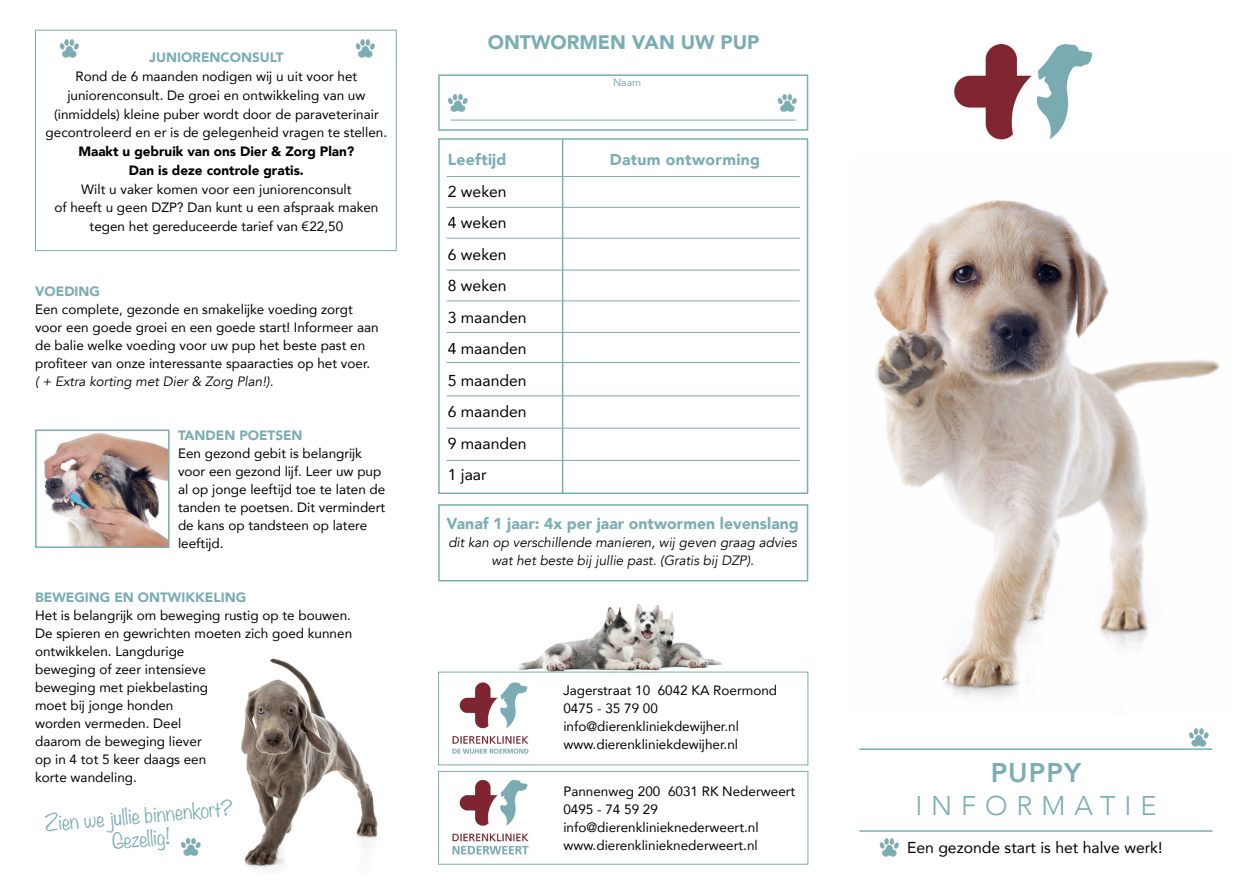
<style>
.page{position:relative;width:1255px;height:893px;background:#fff}
.page>*{position:absolute;margin:0;border:0;box-sizing:border-box;transform-origin:0 0}
.t1{font:300 27px "Avenir";letter-spacing:.33em;color:#7aadb4}
.t2{font:800 27px "Avenir";letter-spacing:.04em;color:#7aadb4}
.t3{font:900 19.5px "Avenir";color:#7aadb4}
.t4{font:300 19.35px/23.2px "Noteworthy";color:#7aadb4;text-align:center}
.t5{font:15.75px/31.5px "Avenir";color:#000}
.t6{font:900 15.75px "Avenir";color:#7aadb4}
.t7{font:900 15.75px "Avenir";letter-spacing:.02em;color:#7aadb4}
.t8{font:13.5px/18px "Avenir";color:#000}
.t9{font:italic 13.5px/18px "Avenir";color:#000;text-align:center}
.t10{font:900 13.5px "Avenir";color:#7aadb4}
.t11{font:900 13.5px/18.8px "Avenir";color:#000;text-align:center}
.t12{font:10.5px "Avenir";color:#7aadb4}
</style>
<div class="page">
<img style="left:510px;top:604px;width:222px;height:68px">
<div style="left:438px;top:672px;width:370px;height:93px;border:1px solid #7aadb4"></div>
<div style="left:35px;top:30px;width:361px;height:221px;background:#fff;border:1px solid #7aadb4"></div>
<div style="left:438px;top:771px;width:370px;height:94px;border:1px solid #7aadb4"></div>
<img style="left:873px;top:200px;width:347px;height:499px">
<hr style="left:859px;top:830px;width:353px;height:2px;background:#7aadb4">
<hr style="left:859px;top:748px;width:353px;height:2px;background:#7aadb4">
<img style="left:954px;top:45px;width:139px;height:95px">
<img style="left:452px;top:682px;width:77px;height:72px">
<img style="left:452px;top:779px;width:77px;height:76px">
<div style="left:438px;top:138px;width:370px;height:356px;border:2px solid #7aadb4"></div>
<div style="left:438px;top:504px;width:370px;height:77px;border:2px solid #7aadb4"></div>
<hr style="left:562px;top:138px;width:1px;height:356px;background:#7aadb4">
<hr style="left:446px;top:176px;width:353px;height:1px;background:#7aadb4">
<hr style="left:446px;top:207px;width:353px;height:1px;background:#7aadb4">
<hr style="left:446px;top:238px;width:353px;height:1px;background:#7aadb4">
<hr style="left:446px;top:270px;width:353px;height:1px;background:#7aadb4">
<hr style="left:446px;top:395px;width:353px;height:1px;background:#7aadb4">
<hr style="left:446px;top:428px;width:353px;height:1px;background:#7aadb4">
<hr style="left:446px;top:460px;width:353px;height:1px;background:#7aadb4">
<hr style="left:446px;top:301px;width:353px;height:1px;background:#7aadb4">
<hr style="left:446px;top:332px;width:353px;height:1px;background:#7aadb4">
<hr style="left:446px;top:362px;width:353px;height:1px;background:#7aadb4">
<div style="left:438px;top:74px;width:370px;height:57px;border:2px solid #7aadb4"></div>
<img style="left:879px;top:838px;width:20px;height:19px">
<img style="left:1182px;top:728px;width:31px;height:22px">
<img style="left:771px;top:94px;width:26px;height:26px">
<img style="left:448px;top:94px;width:24px;height:26px">
<img style="left:59px;top:39px;width:20px;height:19px">
<img style="left:355px;top:39px;width:20px;height:19px">
<img style="left:181px;top:838px;width:20px;height:18px">
<hr style="left:451px;top:120px;width:344px;height:1px;background:#7aadb4">
<img style="left:44px;top:433px;width:122px;height:112px">
<div style="left:35px;top:429px;width:134px;height:119px;border:2px solid #7aadb4"></div>
<img style="left:241px;top:658px;width:137px;height:211px">
<p class="t10" style="left:149px;top:46px;width:136px">JUNIORENCONSULT</p>
<p class="t8" style="left:46px;top:67px;width:343px;line-height:18.8px;text-align:center">Rond de 6 maanden nodigen wij u uit voor het juniorenconsult. De groei en ontwikkeling van uw (inmiddels) kleine puber wordt door de paraveterinair gecontroleerd en er is de gelegenheid vragen te stellen.</p>
<p class="t11" style="left:78px;top:142px;width:277px">Maakt u gebruik van ons Dier &amp; Zorg Plan?<br>Dan is deze controle gratis.</p>
<p class="t8" style="left:54px;top:179px;width:325px;line-height:18.8px;text-align:center">Wilt u vaker komen voor een juniorenconsult<br>of heeft u geen DZP? Dan kunt u een afspraak maken tegen het gereduceerde tarief van €22,50</p>
<p class="t10" style="left:35px;top:279px;width:66px">VOEDING</p>
<p class="t8" style="left:35px;top:299px;width:345px">Een complete, gezonde en smakelijke voeding zorgt voor een goede groei en een goede start! Informeer aan de balie welke voeding voor uw pup het beste past en profiteer van onze interessante spaaracties op het voer.</p>
<p class="t9" style="left:35px;top:372px;width:240px">( + Extra korting met Dier &amp; Zorg Plan!).</p>
<p class="t10" style="left:178px;top:423px;width:126px">TANDEN POETSEN</p>
<p class="t8" style="left:178px;top:443px;width:209px">Een gezond gebit is belangrijk voor een gezond lijf. Leer uw pup al op jonge leeftijd toe te laten de tanden te poetsen. Dit vermindert de kans op tandsteen op latere leeftijd.</p>
<p class="t10" style="left:35px;top:585px;width:212px">BEWEGING EN ONTWIKKELING</p>
<p class="t8" style="left:35px;top:605px;width:318px">Het is belangrijk om beweging rustig op te bouwen.<br>De spieren en gewrichten moeten zich goed kunnen ontwikkelen. Langdurige<br>beweging of zeer intensieve<br>beweging met piekbelasting<br>moet bij jonge honden<br>worden vermeden. Deel<br>daarom de beweging liever<br>op in 4 tot 5 keer daags een<br>korte wandeling.</p>
<h3 class="t4" style="left:44px;top:812px;width:190px;rotate:-5deg">Zien we jullie binnenkort?<br>Gezellig!</h3>
<h2 class="t3" style="left:488px;top:26px;width:273px">ONTWORMEN VAN UW PUP</h2>
<p class="t12" style="left:613px;top:74px;width:30px">Naam</p>
<p class="t6" style="left:448px;top:146px;width:60px">Leeftijd</p>
<p class="t7" style="left:610px;top:146px;width:152px">Datum ontworming</p>
<p class="t5" style="left:448px;top:175px;width:80px">2 weken<br>4 weken<br>6 weken<br>8 weken<br>3 maanden<br>4 maanden<br>5 maanden<br>6 maanden<br>9 maanden<br>1 jaar</p>
<p class="t6" style="left:446px;top:510px;width:353px">Vanaf 1 jaar: 4x per jaar ontwormen levenslang</p>
<p class="t9" style="left:448px;top:534px;width:350px">dit kan op verschillende manieren, wij geven graag advies wat het beste bij jullie past. (Gratis bij DZP).</p>
<p class="t8" style="left:563px;top:681px;width:215px">Jagerstraat 10 6042 KA Roermond<br>0475 - 35 79 00 info@dierenkliniekdewijher.nl www.dierenkliniekdewijher.nl</p>
<p class="t8" style="left:563px;top:782px;width:233px">Pannenweg 200 6031 RK Nederweert<br>0495 - 74 59 29 info@dierenklinieknederweert.nl www.dierenklinieknederweert.nl</p>
<h1 class="t2" style="left:990px;top:752px;width:92px">PUPPY</h1>
<h1 class="t1" style="left:915px;top:789px;width:242px">INFORMATIE</h1>
<p class="t5" style="left:907px;top:832px;width:257px">Een gezonde start is het halve werk!</p>
</div>
